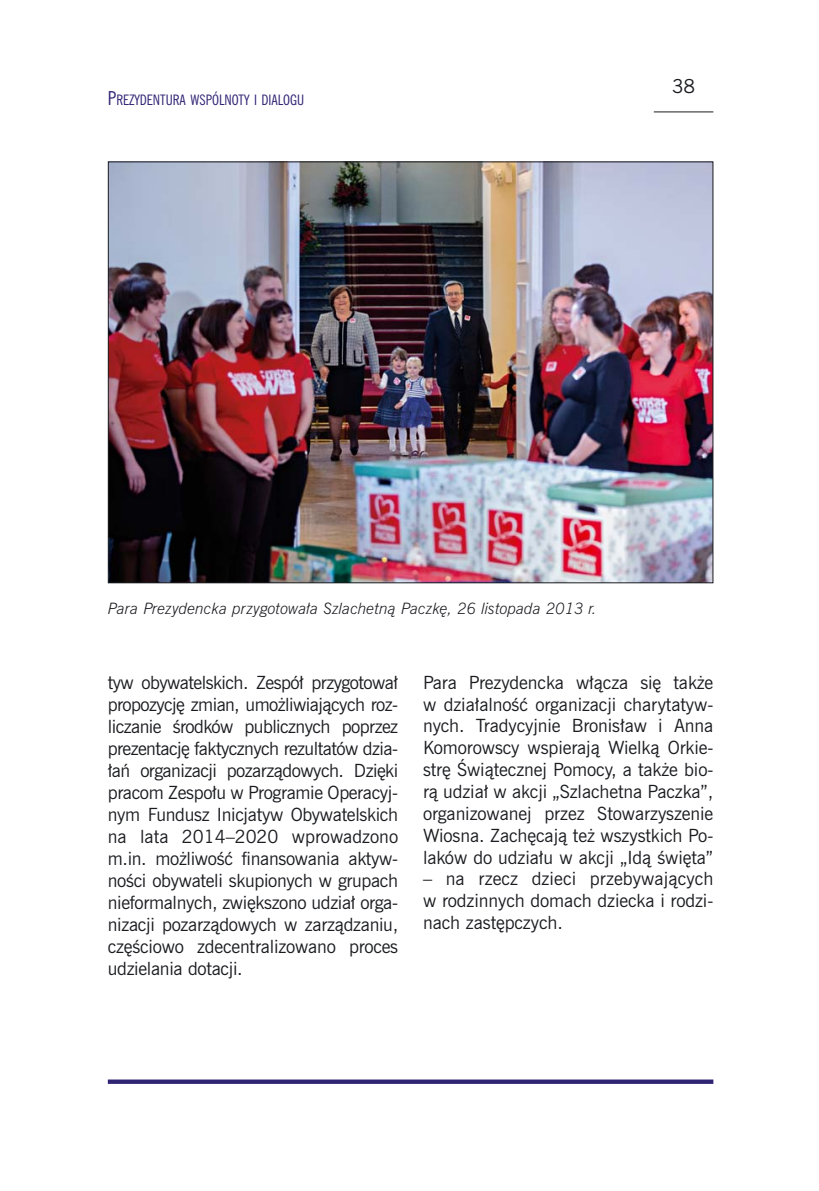
<style>
.page{position:relative;width:819px;height:1191px;background:#fff}
.page>*{position:absolute;margin:0;border:0;box-sizing:border-box;transform-origin:0 0}
.t1{font:19.25px "News Gothic PL";color:#1b1c20}
.t2{font:18.2px/22.1px "News Gothic PL";letter-spacing:-.005em;color:#1b1c20;text-align:justify}
.t3{font:italic 300 15.75px "News Gothic PL";color:#1b1c20}
.t4{font:condensed 14.35px "News Gothic PL";color:#2f2374}
.s1{font-size:19.25px}
</style>
<div class="page">
<img style="left:107px;top:111px;width:607px;height:973px">
<p class="t4" style="left:108px;top:95px;width:198px"><span class="s1">P</span>REZYDENTURA WSPÓLNOTY I DIALOGU</p>
<p class="t1" style="left:672px;top:80px;width:25px">38</p>
<p class="t3" style="left:108px;top:603px;width:490px">Para Prezydencka przygotowa∏a Szlachetnà Paczk´, 26 listopada 2013 r.</p>
<p class="t2" style="left:108px;top:673px;width:292px">tyw obywatelskich. Zespó∏ przygotowa∏ propozycj´ zmian, umo˝liwiajàcych roz&shy;liczanie Êrodków publicznych poprzez prezentacj´ faktycznych rezultatów dzia-∏aƒ organizacji pozarzàdowych. Dzi´ki pracom Zespo∏u w Programie Operacyj&shy;nym Fundusz Inicjatyw Obywatelskich na lata 2014–2020 wprowadzono m.in. mo˝liwoÊç finansowania aktyw&shy;noÊci obywateli skupionych w grupach nieformalnych, zwi´kszono udzia∏ orga&shy;nizacji pozarzàdowych w zarzàdzaniu, cz´Êciowo zdecentralizowano proces udzielania dotacji.</p>
<p class="t2" style="left:423px;top:673px;width:292px">Para Prezydencka w∏àcza si´ tak˝e w dzia∏alnoÊç organizacji charytatyw&shy;nych. Tradycyjnie Bronis∏aw i Anna Komorowscy wspierajà Wielkà Orkie&shy;str´ Âwiàtecznej Pomocy, a tak˝e bio&shy;rà udzia∏ w akcji „Szlachetna Paczka”, organizowanej przez Stowarzyszenie Wiosna. Zach´cajà te˝ wszystkich Po&shy;laków do udzia∏u w akcji „Idà Êwi´ta”</p>
<p class="t2" style="left:423px;top:870px;width:292px">– na rzecz dzieci przebywajàcych w rodzinnych domach dziecka i rodzi&shy;nach zast´pczych.</p>
</div>
